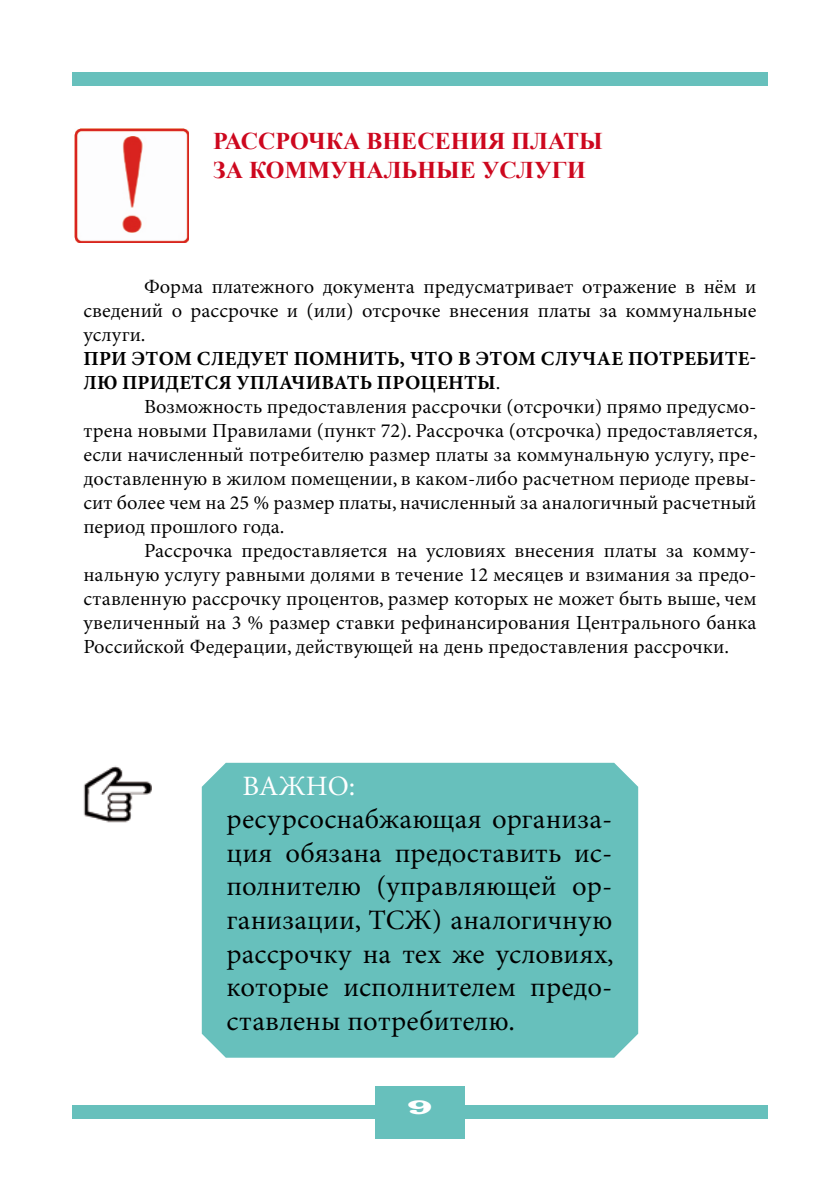
<style>
.page{position:relative;width:840px;height:1191px;background:#fff}
.page>*{position:absolute;margin:0;border:0;box-sizing:border-box;transform-origin:0 0}
.t1{font:28px/33.6px "Minion Pro";color:#000;text-align:justify}
.t2{font:28px "Minion Pro";letter-spacing:-.005em;color:#fff}
.t3{font:700 24px/28.8px "Times New Roman";color:#cd071e}
.t4{font:20px/24px "Minion Pro";color:#000;text-align:justify}
.t5{font:700 20px/24px "Minion Pro";letter-spacing:.01em;color:#000}
.t6{font:20px "Latin Wide";color:#fff}
.s1{font-weight:400}
</style>
<div class="page">
<div style="left:72px;top:72px;width:695px;height:13px;background:#67c0bc"></div>
<div style="left:72px;top:1105px;width:695px;height:14px;background:#67c0bc"></div>
<div style="left:375px;top:1086px;width:89px;height:52px;background:#67c0bc"></div>
<img style="left:75px;top:129px;width:113px;height:113px">
<div style="left:202px;top:763px;width:435px;height:294px;background:#67c0bc"></div>
<img style="left:83px;top:766px;width:68px;height:57px">
<p class="t3" style="left:213px;top:126px;width:391px">Рассрочка внесения платы за коммунальные услуги</p>
<p class="t4" style="left:83px;top:275px;width:674px;text-indent:61px">Форма платежного документа предусматривает отражение в нём и сведений о рассрочке и (или) отсрочке внесения платы за коммунальные услуги.</p>
<p class="t5" style="left:83px;top:346px;width:674px">При этом следует помнить, что в этом случае потребите&shy;лю придется уплачивать проценты<span class="s1">.</span></p>
<p class="t4" style="left:83px;top:395px;width:675px;text-indent:61px">Возможность предоставления рассрочки (отсрочки) прямо предусмо&shy;трена новыми Правилами (пункт 72). Рассрочка (отсрочка) предоставляется, если начисленный потребителю размер платы за коммунальную услугу, пре&shy;доставленную в жилом помещении, в каком-либо расчетном периоде превы&shy;сит более чем на 25 % размер платы, начисленный за аналогичный расчетный период прошлого года.</p>
<p class="t4" style="left:83px;top:539px;width:674px;text-indent:61px">Рассрочка предоставляется на условиях внесения платы за комму&shy;нальную услугу равными долями в течение 12 месяцев и взимания за предо&shy;ставленную рассрочку процентов, размер которых не может быть выше, чем увеличенный на 3 % размер ставки рефинансирования Центрального банка Российской Федерации, действующей на день предоставления рассрочки.</p>
<h1 class="t2" style="left:242px;top:769px;width:114px">ВАЖНО:</h1>
<h1 class="t1" style="left:226px;top:803px;width:388px">ресурсоснабжающая организа&shy;ция обязана предоставить ис&shy;полнителю (управляющей ор&shy;ганизации, ТСЖ) аналогичную рассрочку на тех же условиях, которые исполнителем предо&shy;ставлены потребителю.</h1>
<p class="t6" style="left:408px;top:1094px;width:26px">9</p>
</div>
